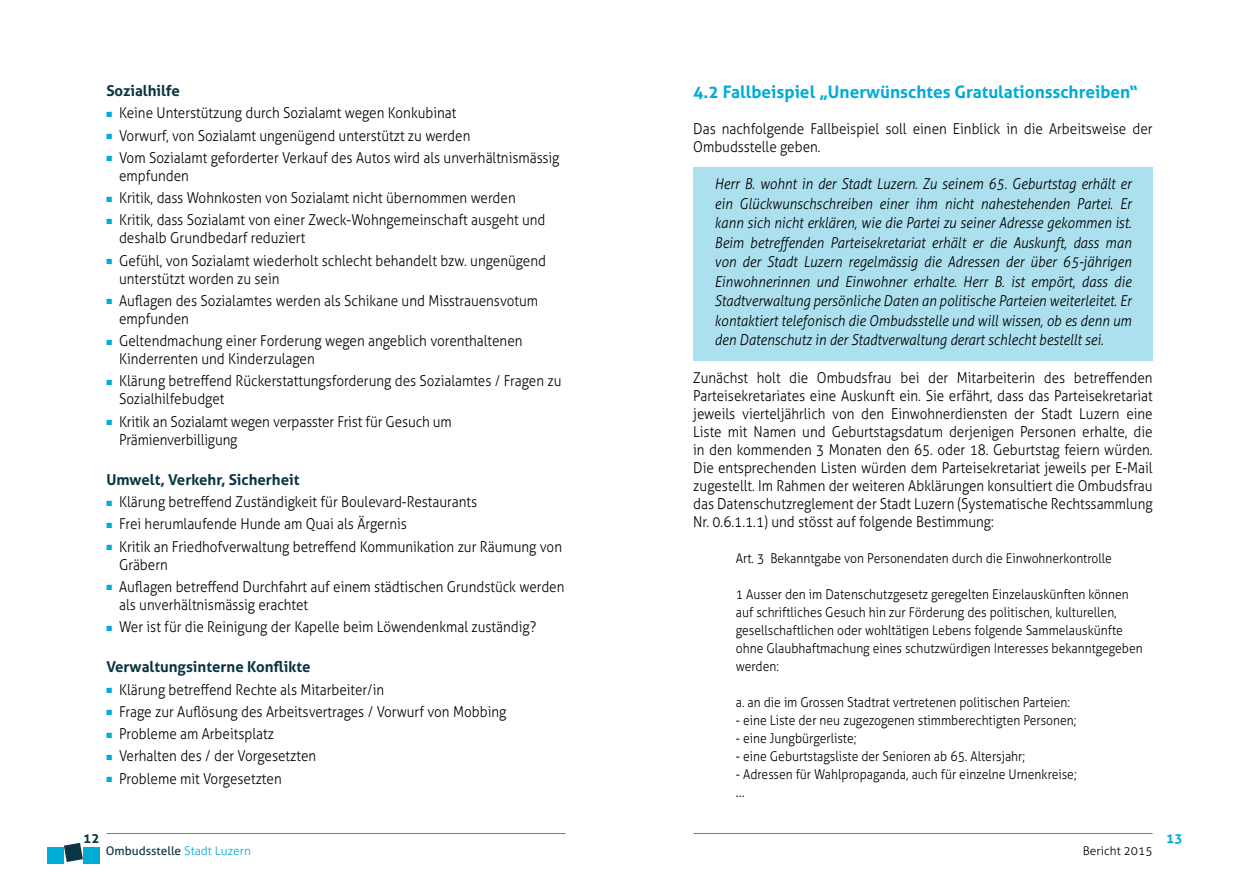
<style>
.page{position:relative;width:1259px;height:893px;background:#fff}
.page>*{position:absolute;margin:0;border:0;box-sizing:border-box;transform-origin:0 0}
.t1{font:700 17.25px "Aller";color:#00acd6}
.t2{font:300 15px/18px "Aller";color:#000;scale:.9 1}
.t3{font:italic 300 15px/19.5px "Aller";color:#000;text-align:justify;scale:.9 1}
.t4{font:700 15px "Aller";color:#0a3542}
.t5{font:300 13.5px/18px "Aller";color:#000;scale:.9 1}
.t6{font:700 13.5px "Aller";color:#0a3542}
.t7{font:700 13.5px "Aller";color:#00acd6}
.t8{font:12px "Aller";color:#0a3542}
.t9{font:300 12px "Aller";color:#000}
.s1{color:#00acd6}
.s2{font-weight:300;color:#00acd6}
</style>
<div class="page">
<div style="left:693px;top:167px;width:459px;height:193px;background:#ade0ef"></div>
<hr style="left:106px;top:833px;width:460px;height:1px;background:#00acd6">
<div style="left:48px;top:847px;width:16px;height:16px;background:#00acd6"></div>
<div style="left:83px;top:847px;width:16px;height:16px;background:#00acd6"></div>
<svg style="left:64px;top:843px;width:19px;height:19px"></svg>
<hr style="left:693px;top:833px;width:459px;height:1px;background:#00acd6">
<p class="t4" style="left:106px;top:82px;width:75px">Sozialhilfe</p>
<p class="t2" style="left:106px;top:104px;width:390px"><span class="s1">■</span> Keine Unterstützung durch Sozialamt wegen Konkubinat</p>
<p class="t2" style="left:106px;top:126px;width:406px"><span class="s1">■</span> Vorwurf, von Sozialamt ungenügend unterstützt zu werden</p>
<p class="t2" style="left:119px;top:149px;width:491px;text-indent:-13px"><span class="s1">■</span> Vom Sozialamt geforderter Verkauf des Autos wird als unverhältnismässig empfunden</p>
<p class="t2" style="left:106px;top:189px;width:456px"><span class="s1">■</span> Kritik, dass Wohnkosten von Sozialamt nicht übernommen werden</p>
<p class="t2" style="left:119px;top:211px;width:475px;text-indent:-13px"><span class="s1">■</span> Kritik, dass Sozialamt von einer Zweck-Wohngemeinschaft ausgeht und deshalb Grundbedarf reduziert</p>
<p class="t2" style="left:119px;top:251px;width:476px;text-indent:-13px"><span class="s1">■</span> Gefühl, von Sozialamt wiederholt schlecht behandelt bzw. ungenügend unterstützt worden zu sein</p>
<p class="t2" style="left:119px;top:292px;width:467px;text-indent:-13px"><span class="s1">■</span> Auflagen des Sozialamtes werden als Schikane und Misstrauensvotum empfunden</p>
<p class="t2" style="left:119px;top:332px;width:450px;text-indent:-13px"><span class="s1">■</span> Geltendmachung einer Forderung wegen angeblich vorenthaltenen<br>Kinderrenten und Kinderzulagen</p>
<p class="t2" style="left:119px;top:372px;width:493px;text-indent:-13px"><span class="s1">■</span> Klärung betreffend Rückerstattungsforderung des Sozialamtes / Fragen zu<br>Sozialhilfebudget</p>
<p class="t2" style="left:119px;top:412px;width:371px;text-indent:-13px"><span class="s1">■</span> Kritik an Sozialamt wegen verpasster Frist für Gesuch um<br>Prämienverbilligung</p>
<p class="t4" style="left:106px;top:470px;width:195px">Umwelt, Verkehr, Sicherheit</p>
<p class="t2" style="left:106px;top:493px;width:413px"><span class="s1">■</span> Klärung betreffend Zuständigkeit für Boulevard-Restaurants</p>
<p class="t2" style="left:106px;top:515px;width:335px"><span class="s1">■</span> Frei herumlaufende Hunde am Quai als Ärgernis</p>
<p class="t2" style="left:119px;top:537px;width:494px;text-indent:-13px"><span class="s1">■</span> Kritik an Friedhofverwaltung betreffend Kommunikation zur Räumung von<br>Gräbern</p>
<p class="t2" style="left:119px;top:578px;width:496px;text-indent:-13px"><span class="s1">■</span> Auflagen betreffend Durchfahrt auf einem städtischen Grundstück werden als unverhältnismässig erachtet</p>
<p class="t2" style="left:106px;top:618px;width:479px"><span class="s1">■</span> Wer ist für die Reinigung der Kapelle beim Löwendenkmal zuständig?</p>
<p class="t4" style="left:106px;top:658px;width:206px">Verwaltungsinterne Konflikte</p>
<p class="t2" style="left:106px;top:680px;width:310px"><span class="s1">■</span> Klärung betreffend Rechte als Mitarbeiter/in</p>
<p class="t2" style="left:106px;top:703px;width:446px"><span class="s1">■</span> Frage zur Auflösung des Arbeitsvertrages / Vorwurf von Mobbing</p>
<p class="t2" style="left:106px;top:725px;width:188px"><span class="s1">■</span> Probleme am Arbeitsplatz</p>
<p class="t2" style="left:106px;top:747px;width:235px"><span class="s1">■</span> Verhalten des / der Vorgesetzten</p>
<p class="t2" style="left:106px;top:769px;width:196px"><span class="s1">■</span> Probleme mit Vorgesetzten</p>
<p class="t1" style="left:693px;top:81px;width:446px">4.2 Fallbeispiel „Unerwünschtes Gratulationsschreiben“</p>
<p class="t2" style="left:693px;top:119px;width:512px">Das nachfolgende Fallbeispiel soll einen Einblick in die Arbeitsweise der<br>Ombudsstelle geben.</p>
<p class="t3" style="left:714px;top:174px;width:465px">Herr B. wohnt in der Stadt Luzern. Zu seinem 65. Geburtstag erhält er ein Glückwunschschreiben einer ihm nicht nahestehenden Partei. Er kann sich nicht erklären, wie die Partei zu seiner Adresse gekommen ist.<br>Beim betreffenden Parteisekretariat erhält er die Auskunft, dass man von der Stadt Luzern regelmässig die Adressen der über 65-jährigen Einwohnerinnen und Einwohner erhalte. Herr B. ist empört, dass die Stadtverwaltung persönliche Daten an politische Parteien weiterleitet. Er kontaktiert telefonisch die Ombudsstelle und will wissen, ob es denn um den Datenschutz in der Stadtverwaltung derart schlecht bestellt sei.</p>
<p class="t2" style="left:693px;top:368px;width:512px;text-align:justify">Zunächst holt die Ombudsfrau bei der Mitarbeiterin des betreffenden Parteisekretariates eine Auskunft ein. Sie erfährt, dass das Parteisekretariat jeweils vierteljährlich von den Einwohnerdiensten der Stadt Luzern eine Liste mit Namen und Geburtstagsdatum derjenigen Personen erhalte, die in den kommenden 3 Monaten den 65. oder 18. Geburtstag feiern würden.<br>Die entsprechenden Listen würden dem Parteisekretariat jeweils per E-Mail zugestellt. Im Rahmen der weiteren Abklärungen konsultiert die Ombudsfrau das Datenschutzreglement der Stadt Luzern (Systematische Rechtssammlung Nr. 0.6.1.1.1) und stösst auf folgende Bestimmung:</p>
<p class="t5" style="left:736px;top:549px;width:419px">Art. 3 Bekanntgabe von Personendaten durch die Einwohnerkontrolle</p>
<p class="t5" style="left:736px;top:585px;width:453px">1 Ausser den im Datenschutzgesetz geregelten Einzelauskünften können auf schriftliches Gesuch hin zur Förderung des politischen, kulturellen, gesellschaftlichen oder wohltätigen Lebens folgende Sammelauskünfte ohne Glaubhaftmachung eines schutzwürdigen Interesses bekanntgegeben werden:</p>
<p class="t5" style="left:736px;top:693px;width:373px">a. an die im Grossen Stadtrat vertretenen politischen Parteien:</p>
<p class="t5" style="left:736px;top:711px;width:380px">- eine Liste der neu zugezogenen stimmberechtigten Personen;</p>
<p class="t5" style="left:736px;top:729px;width:135px">- eine Jungbürgerliste;</p>
<p class="t5" style="left:736px;top:747px;width:323px">- eine Geburtstagsliste der Senioren ab 65. Altersjahr;</p>
<p class="t5" style="left:736px;top:765px;width:380px">- Adressen für Wahlpropaganda, auch für einzelne Urnenkreise;</p>
<p class="t2" style="left:736px;top:782px;width:11px">…</p>
<p class="t6" style="left:83px;top:830px;width:18px">12</p>
<p class="t8" style="left:106px;top:844px;width:146px">Ombudsstelle <span class="s2">Stadt Luzern</span></p>
<p class="t9" style="left:1083px;top:843px;width:71px">Bericht 2015</p>
<p class="t7" style="left:1166px;top:830px;width:18px">13</p>
</div>
